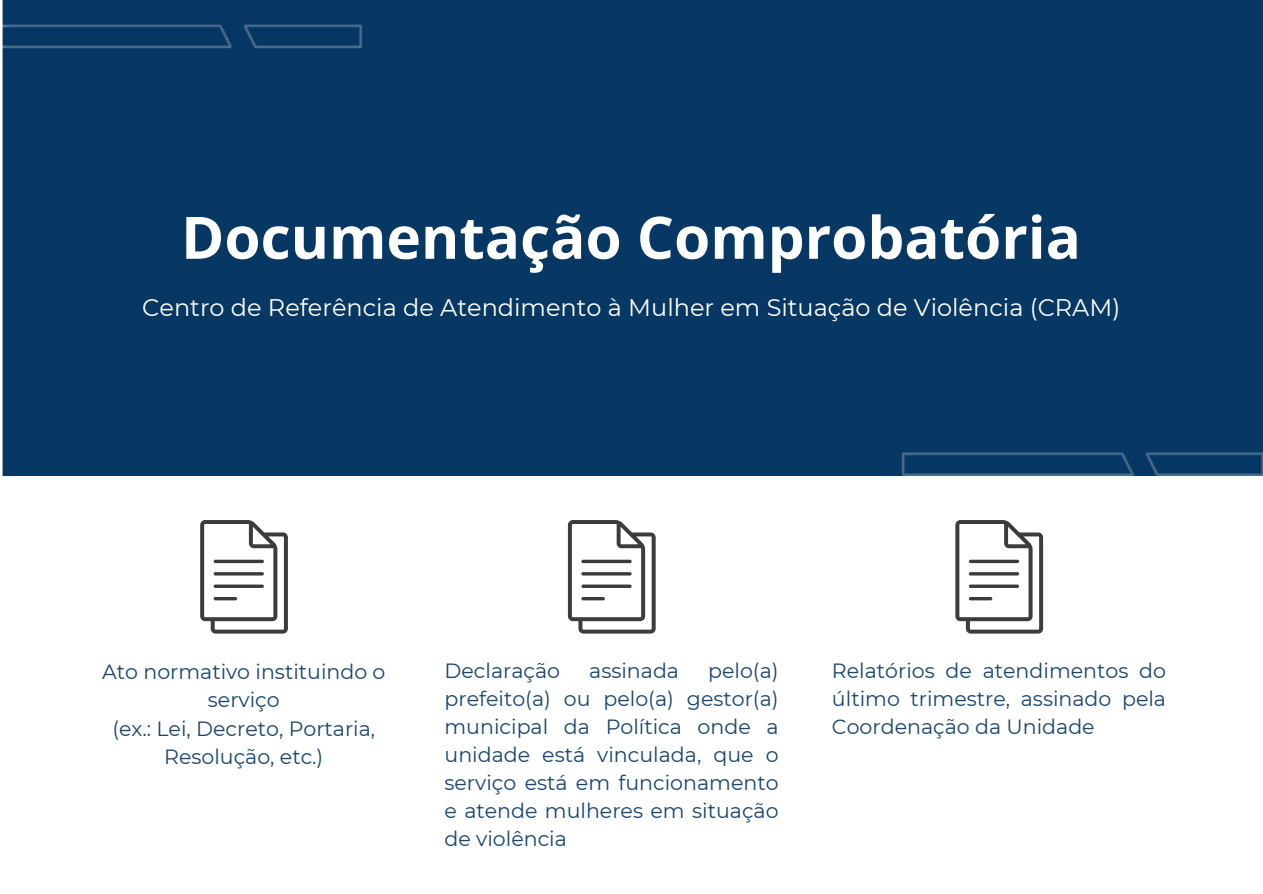
<style>
.page{position:relative;width:1263px;height:894px;background:#fff}
.page>*{position:absolute;margin:0;border:0;box-sizing:border-box;transform-origin:0 0}
.t1{font:700 58.5px "Open Sans";color:#fff}
.t2{font:24px "Montserrat";color:#fff}
.t3{font:20.55px/27.9px "Montserrat";color:#19456e;text-align:center}
</style>
<div class="page">
<div style="left:2px;top:0;width:1261px;height:475px;background:#073763"></div>
<svg style="left:200px;top:520px;width:88px;height:113px"></svg>
<svg style="left:568px;top:520px;width:88px;height:113px"></svg>
<svg style="left:955px;top:520px;width:88px;height:113px"></svg>
<p class="t1" style="left:181px;top:196px;width:901px">Documentação Comprobatória</p>
<p class="t2" style="left:142px;top:293px;width:979px">Centro de Referência de Atendimento à Mulher em Situação de Violência (CRAM)</p>
<p class="t3" style="left:102px;top:657px;width:285px">Ato normativo instituindo o serviço</p>
<p class="t3" style="left:112px;top:714px;width:264px">(ex.: Lei, Decreto, Portaria,<br>Resolução, etc.)</p>
<p class="t3" style="left:444px;top:656px;width:336px;text-align:justify;text-indent:264px">pelo(a) prefeito(a) ou pelo(a) gestor(a) municipal da Política onde a unidade está vinculada, que o serviço está em funcionamento e atende mulheres em situação de violência</p>
<p class="t3" style="left:832px;top:656px;width:336px;text-align:justify">Relatórios de atendimentos do último trimestre, assinado pela Coordenação da Unidade</p>
<p class="t3" style="left:444px;top:656px;width:117px">Declaração</p>
<p class="t3" style="left:589px;top:656px;width:91px">assinada</p>
</div>
